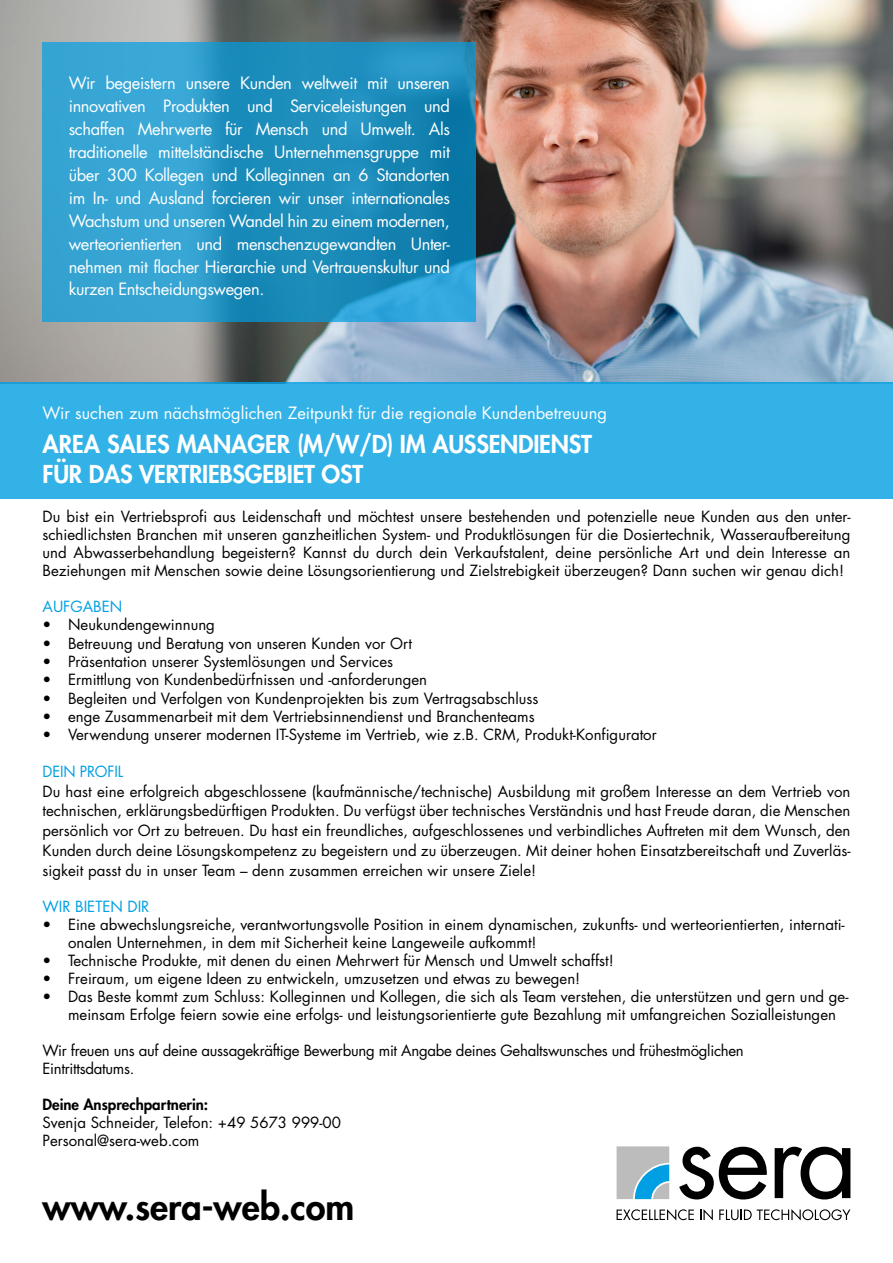
<style>
.page{position:relative;width:893px;height:1263px;background:#fff}
.page>*{position:absolute;margin:0;border:0;box-sizing:border-box;transform-origin:0 0}
.t1{font:800 36px "Futura";color:#000}
.t2{font:800 24px/30px "Futura";letter-spacing:-.01em;color:#fff}
.t3{font:16.5px/23px "Futura";color:#fff;text-align:justify}
.t4{font:15px/18px "Futura";color:#000}
.t5{font:15px/18px "Futura";letter-spacing:-.02em;color:#000}
.t6{font:15px "Futura";color:#009fe3}
.t7{font:800 15px "Futura";color:#000}
</style>
<div class="page">
<svg style="left:617px;top:1146px;width:52px;height:53px;background:#92b8c9"></svg>
<svg style="left:679px;top:1147px;width:88px;height:52px"></svg>
<svg style="left:775px;top:1147px;width:75px;height:52px"></svg>
<svg style="left:617px;top:1209px;width:77px;height:11px"></svg>
<svg style="left:700px;top:1209px;width:13px;height:11px"></svg>
<svg style="left:719px;top:1209px;width:131px;height:11px"></svg>
<img style="left:0;top:0;width:893px;height:383px">
<svg style="left:43px;top:43px;width:433px;height:279px;background:#2595c4"></svg>
<div style="left:0;top:383px;width:893px;height:116px;background:#33b2e8"></div>
<p class="t3" style="left:69px;top:72px;width:383px">Wir begeistern unsere Kunden weltweit mit unseren innovativen Produkten und Serviceleistungen und schaffen Mehrwerte für Mensch und Umwelt. Als traditionelle mittelständische Unternehmensgruppe mit über 300 Kollegen und Kolleginnen an 6 Standorten im In- und Ausland forcieren wir unser internationales Wachstum und unseren Wandel hin zu einem modernen, werteorientierten und menschenzugewandten Unter&shy;nehmen mit flacher Hierarchie und Vertrauenskultur und kurzen Entscheidungswegen.</p>
<p class="t3" style="left:43px;top:401px;width:566px">Wir suchen zum nächstmöglichen Zeitpunkt für die regionale Kundenbetreuung</p>
<h2 class="t2" style="left:43px;top:429px;width:551px">AREA SALES MANAGER (M/W/D) IM AUSSENDIENST<br>FÜR DAS VERTRIEBSGEBIET OST</h2>
<p class="t4" style="left:43px;top:507px;width:809px;text-align:justify">Du bist ein Vertriebsprofi aus Leidenschaft und möchtest unsere bestehenden und potenzielle neue Kunden aus den unter&shy;schiedlichsten Branchen mit unseren ganzheitlichen System- und Produktlösungen für die Dosiertechnik, Wasseraufbereitung und Abwasserbehandlung begeistern? Kannst du durch dein Verkaufstalent, deine persönliche Art und dein Interesse an Beziehungen mit Menschen sowie deine Lösungsorientierung und Zielstrebigkeit überzeugen? Dann suchen wir genau dich!</p>
<p class="t6" style="left:43px;top:596px;width:81px">AUFGABEN</p>
<p class="t4" style="left:43px;top:616px;width:174px">• Neukundengewinnung</p>
<p class="t4" style="left:43px;top:634px;width:371px">• Betreuung und Beratung von unseren Kunden vor Ort</p>
<p class="t4" style="left:43px;top:652px;width:352px">• Präsentation unserer Systemlösungen und Services</p>
<p class="t4" style="left:43px;top:670px;width:386px">• Ermittlung von Kundenbedürfnissen und -anforderungen</p>
<p class="t4" style="left:43px;top:689px;width:497px">• Begleiten und Verfolgen von Kundenprojekten bis zum Vertragsabschluss</p>
<p class="t4" style="left:43px;top:707px;width:494px">• enge Zusammenarbeit mit dem Vertriebsinnendienst und Branchenteams</p>
<p class="t4" style="left:43px;top:725px;width:616px">• Verwendung unserer modernen IT-Systeme im Vertrieb, wie z.B. CRM, Produkt-Konfigurator</p>
<p class="t6" style="left:43px;top:761px;width:82px">DEIN PROFIL</p>
<p class="t4" style="left:43px;top:781px;width:809px;line-height:19.8px;text-align:justify">Du hast eine erfolgreich abgeschlossene (kaufmännische/technische) Ausbildung mit großem Interesse an dem Vertrieb von technischen, erklärungsbedürftigen Produkten. Du verfügst über technisches Verständnis und hast Freude daran, die Menschen persönlich vor Ort zu betreuen. Du hast ein freundliches, aufgeschlossenes und verbindliches Auftreten mit dem Wunsch, den Kunden durch deine Lösungskompetenz zu begeistern und zu überzeugen. Mit deiner hohen Einsatzbereitschaft und Zuverläs&shy;sigkeit passt du in unser Team – denn zusammen erreichen wir unsere Ziele!</p>
<p class="t6" style="left:43px;top:896px;width:108px">WIR BIETEN DIR</p>
<p class="t4" style="left:68px;top:915px;width:778px;text-indent:-26px">• Eine abwechslungsreiche, verantwortungsvolle Position in einem dynamischen, zukunfts- und werteorientierten, internati&shy;onalen Unternehmen, in dem mit Sicherheit keine Langeweile aufkommt!</p>
<p class="t4" style="left:43px;top:951px;width:573px">• Technische Produkte, mit denen du einen Mehrwert für Mensch und Umwelt schaffst!</p>
<p class="t4" style="left:43px;top:969px;width:539px">• Freiraum, um eigene Ideen zu entwickeln, umzusetzen und etwas zu bewegen!</p>
<p class="t4" style="left:68px;top:987px;width:782px;text-indent:-26px">• Das Beste kommt zum Schluss: Kolleginnen und Kollegen, die sich als Team verstehen, die unterstützen und gern und ge&shy;meinsam Erfolge feiern sowie eine erfolgs- und leistungsorientierte gute Bezahlung mit umfangreichen Sozialleistungen</p>
<p class="t5" style="left:43px;top:1041px;width:703px">Wir freuen uns auf deine aussagekräftige Bewerbung mit Angabe deines Gehaltswunsches und frühestmöglichen<br>Eintrittsdatums.</p>
<p class="t7" style="left:43px;top:1094px;width:167px">Deine Ansprechpartnerin:</p>
<p class="t4" style="left:43px;top:1113px;width:300px">Svenja Schneider, Telefon: +49 5673 999-00<br>Personal@sera-web.com</p>
<h1 class="t1" style="left:43px;top:1183px;width:313px">www.sera-web.com</h1>
</div>
